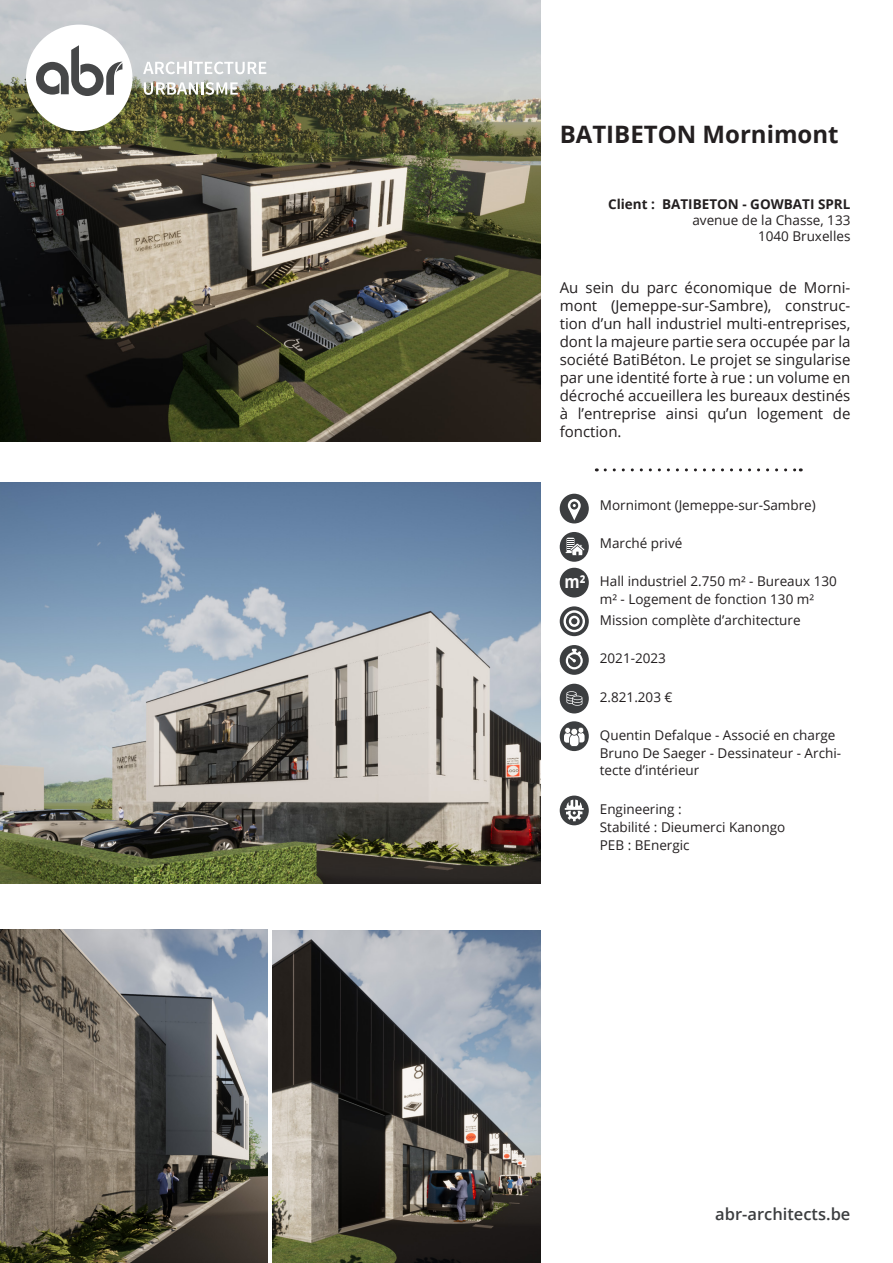
<style>
.page{position:relative;width:893px;height:1263px;background:#fff}
.page>*{position:absolute;margin:0;border:0;box-sizing:border-box;transform-origin:0 0}
.t1{font:700 24px "Open Sans";color:#231f20}
.t2{font:600 16.5px "Open Sans";color:#3c3e40}
.Texte_Descriptif{font:15px/18px "Open Sans";color:#231f20;text-align:justify}
.Textes_Pictos{font:13.5px/17.9px "Open Sans";color:#231f20}
.Adresse_Client{font:13.5px "Open Sans";color:#231f20}
.Nom_Client{font:700 13.5px "Open Sans";color:#231f20}
.s1{font-weight:700;font-size:17.85px;color:#fff}
</style>
<div class="page">
<img style="left:0;top:0;width:540px;height:441px">
<svg style="left:605px;top:468px;width:196px;height:3px"></svg>
<div style="left:560px;top:494px;width:29px;height:29px;background:#3c3e40;border-radius:50%"></div>
<svg style="left:568px;top:499px;width:13px;height:21px"></svg>
<div style="left:560px;top:532px;width:29px;height:30px;background:#3c3e40;border-radius:50%"></div>
<svg style="left:566px;top:538px;width:19px;height:18px"></svg>
<div style="left:560px;top:568px;width:29px;height:29px;background:#3c3e40;border-radius:50%"></div>
<div style="left:560px;top:721px;width:29px;height:30px;background:#3c3e40;border-radius:50%"></div>
<svg style="left:564px;top:727px;width:21px;height:20px"></svg>
<svg style="left:560px;top:606px;width:29px;height:30px"></svg>
<svg style="left:563px;top:610px;width:22px;height:22px"></svg>
<div style="left:560px;top:645px;width:29px;height:30px;background:#3c3e40;border-radius:50%"></div>
<svg style="left:566px;top:649px;width:17px;height:20px"></svg>
<div style="left:560px;top:684px;width:29px;height:29px;background:#3c3e40;border-radius:50%"></div>
<svg style="left:566px;top:691px;width:16px;height:15px"></svg>
<svg style="left:560px;top:795px;width:29px;height:30px"></svg>
<svg style="left:565px;top:800px;width:19px;height:21px"></svg>
<img style="left:272px;top:930px;width:268px;height:333px">
<img style="left:0;top:483px;width:540px;height:401px">
<img style="left:0;top:930px;width:268px;height:333px">
<svg style="left:143px;top:62px;width:123px;height:12px"></svg>
<svg style="left:144px;top:82px;width:94px;height:13px"></svg>
<svg style="left:26px;top:25px;width:106px;height:106px"></svg>
<p class="t1" style="left:560px;top:117px;width:280px">BATIBETON Mornimont</p>
<p class="Nom_Client" style="left:608px;top:194px;width:244px">Client : BATIBETON - GOWBATI SPRL</p>
<p class="Adresse_Client" style="left:692px;top:211px;width:160px">avenue de la Chasse, 133</p>
<p class="Adresse_Client" style="left:758px;top:227px;width:94px">1040 Bruxelles</p>
<p class="Texte_Descriptif" style="left:560px;top:278px;width:292px">Au sein du parc économique de Morni&shy;mont (Jemeppe-sur-Sambre), construc&shy;tion d’un hall industriel multi-entreprises, dont la majeure partie sera occupée par la société BatiBéton. Le projet se singularise par une identité forte à rue : un volume en décroché accueillera les bureaux destinés à l’entreprise ainsi qu’un logement de fonction.</p>
<p class="Textes_Pictos" style="left:600px;top:495px;width:218px">Mornimont (Jemeppe-sur-Sambre)</p>
<p class="Textes_Pictos" style="left:600px;top:534px;width:84px">Marché privé</p>
<p class="Textes_Pictos" style="left:600px;top:572px;width:238px;text-indent:-35px"><span class="s1">m²</span> Hall industriel 2.750 m² - Bureaux 130 m² - Logement de fonction 130 m²</p>
<p class="Textes_Pictos" style="left:600px;top:611px;width:202px">Mission complète d’architecture</p>
<p class="Textes_Pictos" style="left:600px;top:649px;width:68px">2021-2023</p>
<p class="Textes_Pictos" style="left:600px;top:688px;width:74px">2.821.203 €</p>
<p class="Textes_Pictos" style="left:600px;top:725px;width:237px">Quentin Defalque - Associé en charge</p>
<p class="Textes_Pictos" style="left:600px;top:743px;width:243px">Bruno De Saeger - Dessinateur - Archi&shy;tecte d’intérieur</p>
<p class="Textes_Pictos" style="left:600px;top:800px;width:83px">Engineering :</p>
<p class="Textes_Pictos" style="left:600px;top:818px;width:187px">Stabilité : Dieumerci Kanongo</p>
<p class="Textes_Pictos" style="left:600px;top:835px;width:91px">PEB : BEnergic</p>
<p class="t2" style="left:715px;top:1203px;width:137px">abr-architects.be</p>
</div>
